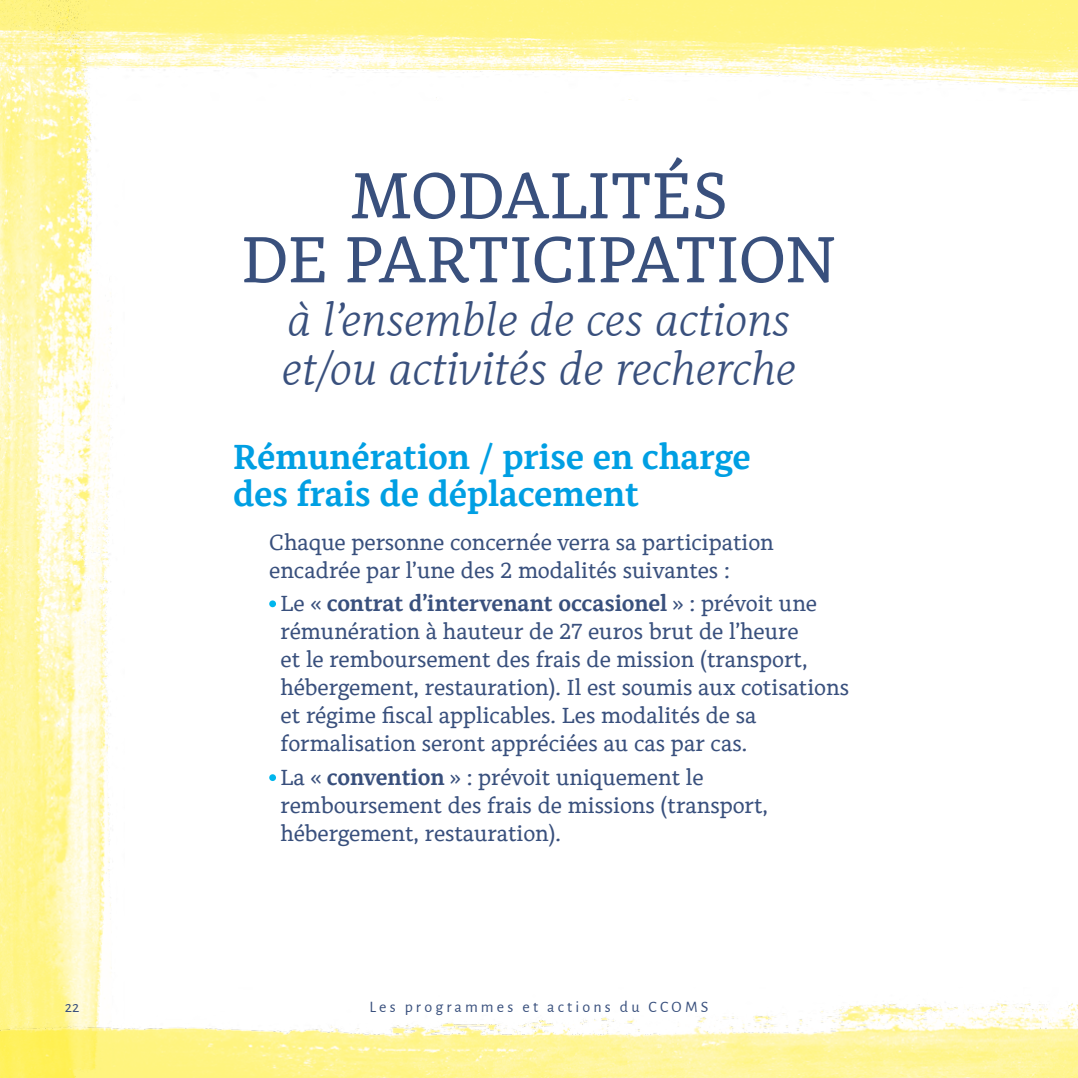
<style>
.page{position:relative;width:1078px;height:1078px;background:#fff}
.page>*{position:absolute;margin:0;border:0;box-sizing:border-box;transform-origin:0 0}
.t1{font:64.4px/64px "Alkes";letter-spacing:-.01em;color:#39507d;text-align:center}
.t2{font:italic 300 45.8px/48px "Alkes";color:#39507d}
.t3{font:700 34.2px/37px "Alkes";letter-spacing:-.005em;color:#009fe3}
.t4{font:22px/28px "Alkes";color:#39507d}
.t5{font:16px "Alegreya Sans";letter-spacing:.2em;color:#39507d}
.s1{font-weight:700}
</style>
<div class="page">
<img style="left:125px;top:0;width:952px;height:100px">
<img style="left:0;top:0;width:125px;height:987px">
<img style="left:0;top:987px;width:1077px;height:90px">
<div style="left:269px;top:600px;width:7px;height:7px;background:#00b6ed;border-radius:50%"></div>
<div style="left:269px;top:774px;width:7px;height:6px;background:#00b6ed;border-radius:50%"></div>
<h1 class="t1" style="left:241px;top:162px;width:596px">MODALITÉS<br>DE PARTICIPATION</h1>
<h2 class="t2" style="left:282px;top:295px;width:515px">à l’ensemble de ces actions et/ou activités de recherche</h2>
<h3 class="t3" style="left:233px;top:437px;width:519px">Rémunération / prise en charge des frais de déplacement</h3>
<p class="t4" style="left:269px;top:527px;width:506px">Chaque personne concernée verra sa participation encadrée par l’une des 2 modalités suivantes :</p>
<p class="t4" style="left:280px;top:589px;width:570px">Le « <span class="s1">contrat d’intervenant occasionel</span> » : prévoit une rémunération à hauteur de 27 euros brut de l’heure<br>et le remboursement des frais de mission (transport, hébergement, restauration). Il est soumis aux cotisations et régime fiscal applicables. Les modalités de sa formalisation seront appréciées au cas par cas.</p>
<p class="t4" style="left:280px;top:762px;width:489px">La « <span class="s1">convention</span> » : prévoit uniquement le remboursement des frais de missions (transport, hébergement, restauration).</p>
<p class="t5" style="left:65px;top:995px;width:16px">22</p>
<p class="t5" style="left:369px;top:995px;width:340px">Les programmes et actions du CCOMS</p>
</div>
